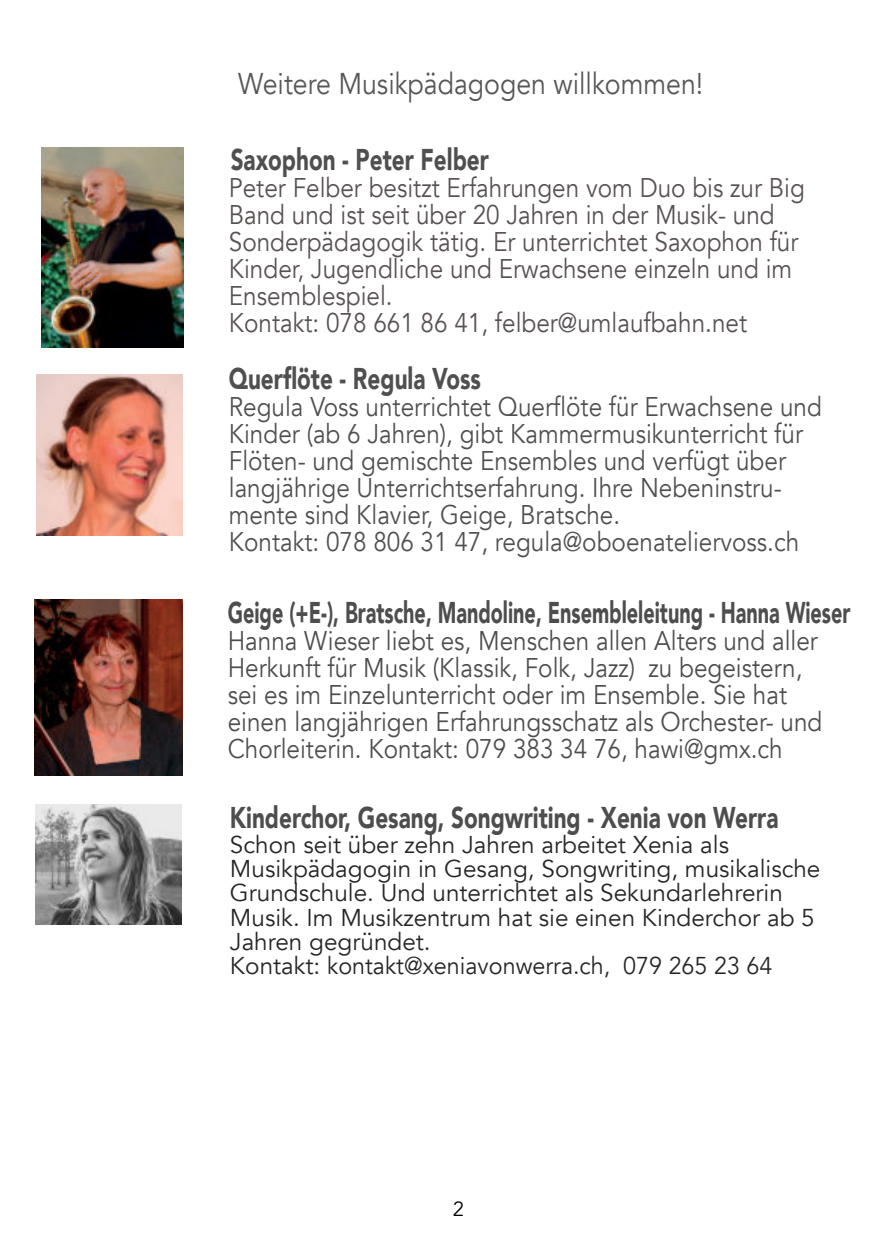
<style>
.page{position:relative;width:893px;height:1259px;background:#fff}
.page>*{position:absolute;margin:0;border:0;box-sizing:border-box;transform-origin:0 0}
.t1{font:900 30px "Avenir";color:rgb(0 0 0/.7);scale:.66 1}
.t2{font:900 30px "Avenir";color:rgb(0 0 0/.7);scale:.75 1}
.t3{font:900 30px "Avenir";color:rgb(0 0 0/.69);scale:.75 1}
.t4{font:30px "Avenir";color:#575756;scale:.89 1}
.t5{font:27px/27px "Avenir";color:rgb(0 0 0/.69);scale:.9 1}
.t6{font:27px/27px "Avenir";color:rgb(0 0 0/.7);scale:.9 1}
.t7{font:27px/27px "Avenir";color:rgb(16 6 6/.7);scale:.9 1}
.t8{font:24.3px/24.3px "Avenir";color:rgb(0 0 0/.86)}
.t9{font:20.4px "Avenir";color:#000}
</style>
<div class="page">
<img style="left:41px;top:148px;width:142px;height:199px">
<img style="left:35px;top:600px;width:148px;height:175px">
<img style="left:37px;top:375px;width:146px;height:160px">
<img style="left:36px;top:804px;width:146px;height:120px">
<p class="t4" style="left:238px;top:64px;width:524px">Weitere Musikpädagogen willkommen!</p>
<p class="t3" style="left:231px;top:140px;width:346px">Saxophon - Peter Felber</p>
<p class="t7" style="left:229px;top:175px;width:641px">Peter Felber besitzt Erfahrungen vom Duo bis zur Big Band und ist seit über 20 Jahren in der Musik- und Sonderpädagogik tätig. Er unterrichtet Saxophon für Kinder, Jugendliche und Erwachsene einzeln und im Ensemblespiel.<br>Kontakt: 078 661 86 41, felber@umlaufbahn.net</p>
<p class="t3" style="left:229px;top:359px;width:338px">Querflöte - Regula Voss</p>
<p class="t5" style="left:229px;top:394px;width:660px">Regula Voss unterrichtet Querflöte für Erwachsene und Kinder (ab 6 Jahren), gibt Kammermusikunterricht für Flöten- und gemischte Ensembles und verfügt über langjährige Unterrichtserfahrung. Ihre Nebeninstru&shy;mente sind Klavier, Geige, Bratsche.<br>Kontakt: 078 806 31 47, regula@oboenateliervoss.ch</p>
<p class="t1" style="left:228px;top:592px;width:945px">Geige (+E-), Bratsche, Mandoline, Ensembleleitung - Hanna Wieser</p>
<p class="t6" style="left:228px;top:627px;width:662px">Hanna Wieser liebt es, Menschen allen Alters und aller Herkunft für Musik (Klassik, Folk, Jazz) zu begeistern, sei es im Einzelunterricht oder im Ensemble. Sie hat einen langjährigen Erfahrungsschatz als Orchester- und Chorleiterin. Kontakt: 079 383 34 76, hawi@gmx.ch</p>
<p class="t2" style="left:230px;top:798px;width:733px">Kinderchor, Gesang, Songwriting - Xenia von Werra</p>
<p class="t8" style="left:230px;top:832px;width:592px">Schon seit über zehn Jahren arbeitet Xenia als Musikpädagogin in Gesang, Songwriting, musikalische Grundschule. Und unterrichtet als Sekundarlehrerin Musik. Im Musikzentrum hat sie einen Kinderchor ab 5<br>Jahren gegründet.<br>Kontakt: kontakt@xeniavonwerra.ch, 079 265 23 64</p>
<p class="t9" style="left:453px;top:1195px;width:13px">2</p>
</div>
